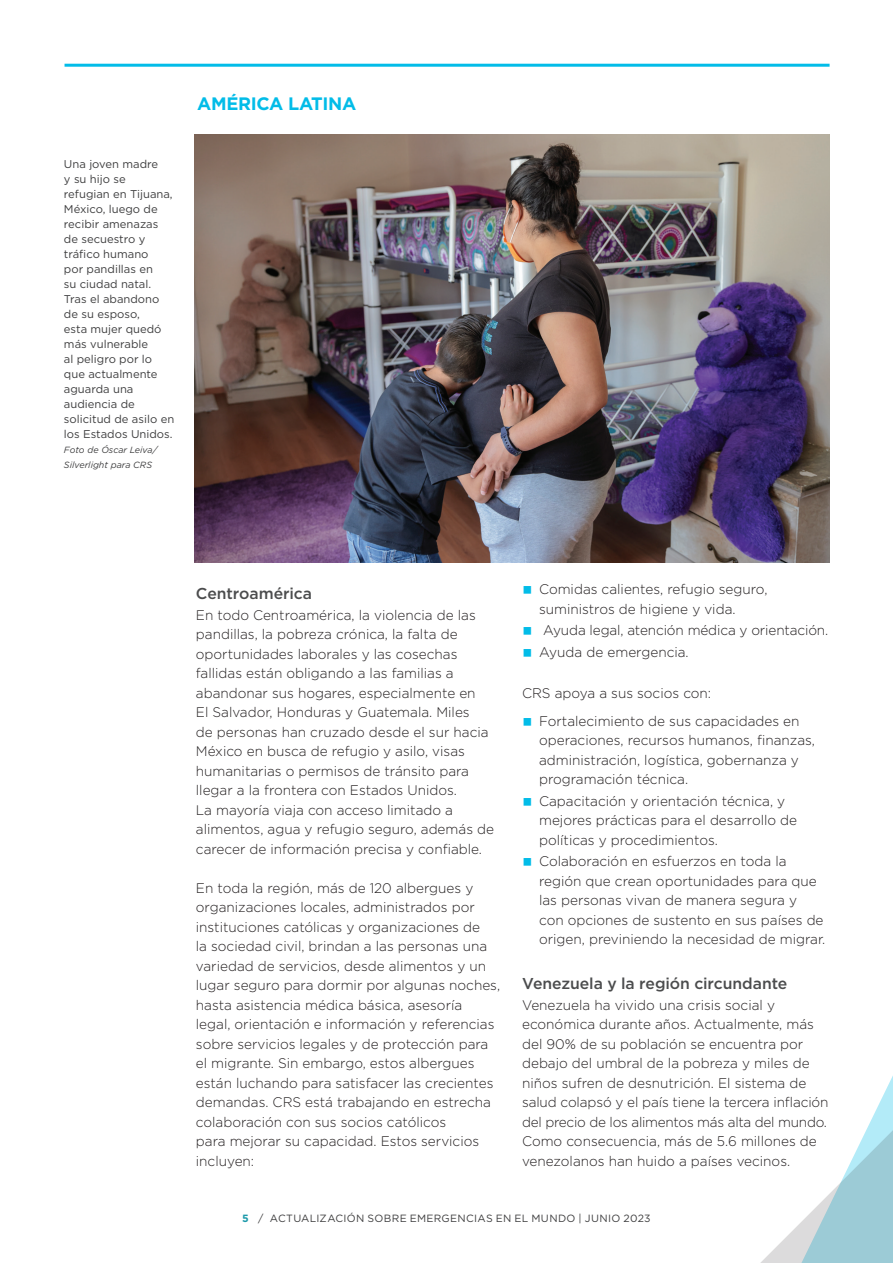
<style>
.page{position:relative;width:893px;height:1263px;background:#fff}
.page>*{position:absolute;margin:0;border:0;box-sizing:border-box;transform-origin:0 0}
.t1{font:700 18px "Gotham";letter-spacing:-.02em;color:#02bce8}
.t2{font:500 15.75px "Gotham";letter-spacing:-.005em;color:#4b4c4d}
.t3{font:300 13.8px/19.5px "Gotham";color:#231f20}
.t4{font:11.25px/15px "Gotham";color:#3e3e3f}
.t5{font:10.5px "Gotham";letter-spacing:.025em;color:#3e3e3f}
.t6{font:italic 9px/15px "Gotham";color:#3e3e3f}
.s1{color:#02bce8}
.s2{font-weight:700;color:#1d9aaa}
</style>
<div class="page">
<svg style="left:760px;top:1076px;width:133px;height:187px"></svg>
<hr style="left:65px;top:64px;width:765px;height:3px;background:#02bce8">
<img style="left:195px;top:135px;width:634px;height:428px">
<p class="t4" style="left:64px;top:156px;width:112px">Una joven madre<br>y su hijo se refugian en Tijuana,<br>México, luego de recibir amenazas de secuestro y tráfico humano<br>por pandillas en<br>su ciudad natal.<br>Tras el abandono de su esposo,<br>esta mujer quedó más vulnerable<br>al peligro por lo que actualmente aguarda una audiencia de solicitud de asilo en los Estados Unidos.</p>
<p class="t6" style="left:64px;top:442px;width:95px">Foto de Óscar Leiva/<br>Silverlight para CRS</p>
<h1 class="t1" style="left:197px;top:91px;width:161px">AMÉRICA LATINA</h1>
<p class="t2" style="left:196px;top:583px;width:118px">Centroamérica</p>
<p class="t3" style="left:196px;top:604px;width:300px">En todo Centroamérica, la violencia de las pandillas, la pobreza crónica, la falta de oportunidades laborales y las cosechas fallidas están obligando a las familias a abandonar sus hogares, especialmente en<br>El Salvador, Honduras y Guatemala. Miles<br>de personas han cruzado desde el sur hacia México en busca de refugio y asilo, visas humanitarias o permisos de tránsito para llegar a la frontera con Estados Unidos.<br>La mayoría viaja con acceso limitado a alimentos, agua y refugio seguro, además de carecer de información precisa y confiable.</p>
<p class="t3" style="left:196px;top:877px;width:306px">En toda la región, más de 120 albergues y organizaciones locales, administrados por instituciones católicas y organizaciones de<br>la sociedad civil, brindan a las personas una variedad de servicios, desde alimentos y un lugar seguro para dormir por algunas noches, hasta asistencia médica básica, asesoría legal, orientación e información y referencias sobre servicios legales y de protección para el migrante. Sin embargo, estos albergues están luchando para satisfacer las crecientes demandas. CRS está trabajando en estrecha colaboración con sus socios católicos<br>para mejorar su capacidad. Estos servicios incluyen:</p>
<p class="t3" style="left:539px;top:579px;width:230px;text-indent:-17px"><span class="s1">○</span> Comidas calientes, refugio seguro, suministros de higiene y vida.</p>
<p class="t3" style="left:522px;top:620px;width:308px"><span class="s1">○</span> Ayuda legal, atención médica y orientación.</p>
<p class="t3" style="left:522px;top:642px;width:168px"><span class="s1">○</span> Ayuda de emergencia.</p>
<p class="t3" style="left:522px;top:683px;width:191px">CRS apoya a sus socios con:</p>
<p class="t3" style="left:539px;top:711px;width:277px;text-indent:-17px"><span class="s1">○</span> Fortalecimiento de sus capacidades en operaciones, recursos humanos, finanzas, administración, logística, gobernanza y programación técnica.</p>
<p class="t3" style="left:539px;top:791px;width:260px;text-indent:-17px"><span class="s1">○</span> Capacitación y orientación técnica, y mejores prácticas para el desarrollo de políticas y procedimientos.</p>
<p class="t3" style="left:539px;top:851px;width:288px;text-indent:-17px"><span class="s1">○</span> Colaboración en esfuerzos en toda la región que crean oportunidades para que las personas vivan de manera segura y<br>con opciones de sustento en sus países de origen, previniendo la necesidad de migrar.</p>
<p class="t2" style="left:522px;top:973px;width:267px">Venezuela y la región circundante</p>
<p class="t3" style="left:522px;top:994px;width:308px">Venezuela ha vivido una crisis social y económica durante años. Actualmente, más del 90% de su población se encuentra por debajo del umbral de la pobreza y miles de niños sufren de desnutrición. El sistema de salud colapsó y el país tiene la tercera inflación del precio de los alimentos más alta del mundo.<br>Como consecuencia, más de 5.6 millones de venezolanos han huido a países vecinos.</p>
<p class="t5" style="left:242px;top:1212px;width:410px"><span class="s2">5</span> / ACTUALIZACIÓN SOBRE EMERGENCIAS EN EL MUNDO | JUNIO 2023</p>
</div>
